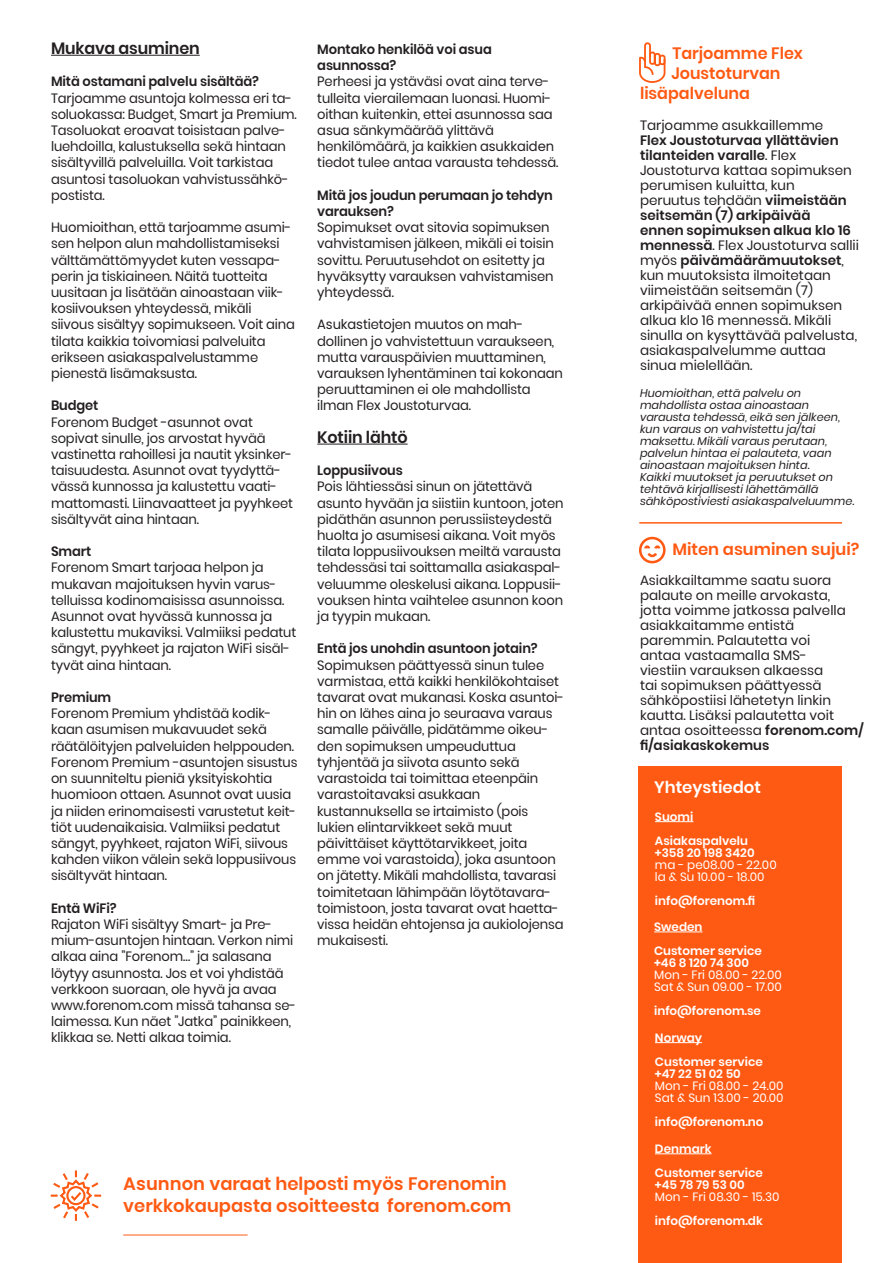
<style>
.page{position:relative;width:893px;height:1263px;background:#fff}
.page>*{position:absolute;margin:0;border:0;box-sizing:border-box;transform-origin:0 0}
.t1{font:600 18px/21.6px "Poppins";color:#ff5a13}
.t2{font:600 16.5px/19.8px "Poppins";color:#ff5a13}
.t3{font:600 16.5px "Poppins";letter-spacing:-.01em;color:#231f20}
.t4{font:600 16.5px "Poppins";color:#fff}
.t5{font:13.5px/16.2px "Poppins";letter-spacing:-.01em;color:#231f20}
.t6{font:600 12px "Poppins";color:#fff}
.t7{font:12px "Poppins";color:#fff}
.t8{font:italic 11.25px/12px "Poppins";color:#231f20}
.s1{font-weight:600}
</style>
<div class="page">
<hr style="left:639px;top:522px;width:203px;height:2px;background:#ff5a13">
<svg style="left:639px;top:42px;width:27px;height:41px"></svg>
<div style="left:639px;top:537px;width:27px;height:26px;border:3px solid #ff5a13;border-radius:50%"></div>
<svg style="left:643px;top:544px;width:19px;height:14px"></svg>
<hr style="left:51px;top:55px;width:149px;height:1px;background:#231f20">
<hr style="left:317px;top:444px;width:91px;height:1px;background:#231f20">
<div style="left:638px;top:767px;width:204px;height:496px;background:#ff5a13"></div>
<hr style="left:655px;top:821px;width:38px;height:1px;background:#fff">
<hr style="left:655px;top:1042px;width:47px;height:1px;background:#fff">
<hr style="left:655px;top:1153px;width:57px;height:1px;background:#fff">
<hr style="left:654px;top:932px;width:48px;height:1px;background:#fff">
<hr style="left:123px;top:1234px;width:125px;height:1px;background:#ff5a13">
<svg style="left:51px;top:1170px;width:50px;height:51px"></svg>
<p class="t3" style="left:51px;top:39px;width:150px">Mukava asuminen</p>
<p class="t5" style="left:51px;top:74px;width:247px"><span class="s1">Mitä ostamani palvelu sisältää?<br></span>Tarjoamme asuntoja kolmessa eri ta&shy;soluokassa: Budget, Smart ja Premium.<br>Tasoluokat eroavat toisistaan palve&shy;luehdoilla, kalustuksella sekä hintaan sisältyvillä palveluilla. Voit tarkistaa asuntosi tasoluokan vahvistussähkö&shy;postista.</p>
<p class="t5" style="left:51px;top:219px;width:245px">Huomioithan, että tarjoamme asumi&shy;sen helpon alun mahdollistamiseksi välttämättömyydet kuten vessapa&shy;perin ja tiskiaineen. Näitä tuotteita uusitaan ja lisätään ainoastaan viik&shy;kosiivouksen yhteydessä, mikäli siivous sisältyy sopimukseen. Voit aina tilata kaikkia toivomiasi palveluita erikseen asiakaspalvelustamme pienestä lisämaksusta.</p>
<p class="t5" style="left:51px;top:398px;width:243px"><span class="s1">Budget<br></span>Forenom Budget -asunnot ovat sopivat sinulle, jos arvostat hyvää vastinetta rahoillesi ja nautit yksinker&shy;taisuudesta. Asunnot ovat tyydyttä&shy;vässä kunnossa ja kalustettu vaati&shy;mattomasti. Liinavaatteet ja pyyhkeet sisältyvät aina hintaan.</p>
<p class="t5" style="left:51px;top:543px;width:247px"><span class="s1">Smart<br></span>Forenom Smart tarjoaa helpon ja mukavan majoituksen hyvin varus&shy;telluissa kodinomaisissa asunnoissa.<br>Asunnot ovat hyvässä kunnossa ja kalustettu mukaviksi. Valmiiksi pedatut sängyt, pyyhkeet ja rajaton WiFi sisäl&shy;tyvät aina hintaan.</p>
<p class="t5" style="left:51px;top:689px;width:248px"><span class="s1">Premium<br></span>Forenom Premium yhdistää kodik&shy;kaan asumisen mukavuudet sekä räätälöityjen palveluiden helppouden.<br>Forenom Premium -asuntojen sisustus on suunniteltu pieniä yksityiskohtia huomioon ottaen. Asunnot ovat uusia ja niiden erinomaisesti varustetut keit&shy;tiöt uudenaikaisia. Valmiiksi pedatut sängyt, pyyhkeet, rajaton WiFi, siivous kahden viikon välein sekä loppusiivous sisältyvät hintaan.</p>
<p class="t5" style="left:51px;top:900px;width:247px"><span class="s1">Entä WiFi?<br></span>Rajaton WiFi sisältyy Smart- ja Pre&shy;mium-asuntojen hintaan. Verkon nimi alkaa aina ”Forenom…” ja salasana löytyy asunnosta. Jos et voi yhdistää verkkoon suoraan, ole hyvä ja avaa www.forenom.com missä tahansa se&shy;laimessa. Kun näet ”Jatka” painikkeen, klikkaa se. Netti alkaa toimia.</p>
<p class="t5" style="left:317px;top:41px;width:243px"><span class="s1">Montako henkilöä voi asua asunnossa?<br></span>Perheesi ja ystäväsi ovat aina terve&shy;tulleita vierailemaan luonasi. Huomi&shy;oithan kuitenkin, ettei asunnossa saa asua sänkymäärää ylittävä henkilömäärä, ja kaikkien asukkaiden tiedot tulee antaa varausta tehdessä.</p>
<p class="t5" style="left:317px;top:187px;width:238px"><span class="s1">Mitä jos joudun perumaan jo tehdyn varauksen?<br></span>Sopimukset ovat sitovia sopimuksen vahvistamisen jälkeen, mikäli ei toisin sovittu. Peruutusehdot on esitetty ja hyväksytty varauksen vahvistamisen yhteydessä.</p>
<p class="t5" style="left:317px;top:317px;width:247px">Asukastietojen muutos on mah&shy;dollinen jo vahvistettuun varaukseen, mutta varauspäivien muuttaminen, varauksen lyhentäminen tai kokonaan peruuttaminen ei ole mahdollista ilman Flex Joustoturvaa.</p>
<p class="t3" style="left:317px;top:427px;width:92px">Kotiin lähtö</p>
<p class="t5" style="left:317px;top:462px;width:248px"><span class="s1">Loppusiivous<br></span>Pois lähtiessäsi sinun on jätettävä asunto hyvään ja siistiin kuntoon, joten pidäthän asunnon perussiisteydestä huolta jo asumisesi aikana. Voit myös tilata loppusiivouksen meiltä varausta tehdessäsi tai soittamalla asiakaspal&shy;veluumme oleskelusi aikana. Loppusii&shy;vouksen hinta vaihtelee asunnon koon ja tyypin mukaan.</p>
<p class="t5" style="left:317px;top:641px;width:248px"><span class="s1">Entä jos unohdin asuntoon jotain?<br></span>Sopimuksen päättyessä sinun tulee varmistaa, että kaikki henkilökohtaiset tavarat ovat mukanasi. Koska asuntoi&shy;hin on lähes aina jo seuraava varaus samalle päivälle, pidätämme oikeu&shy;den sopimuksen umpeuduttua tyhjentää ja siivota asunto sekä varastoida tai toimittaa eteenpäin varastoitavaksi asukkaan kustannuksella se irtaimisto (pois lukien elintarvikkeet sekä muut päivittäiset käyttötarvikkeet, joita emme voi varastoida), joka asuntoon on jätetty. Mikäli mahdollista, tavarasi toimitetaan lähimpään löytötavara&shy;toimistoon, josta tavarat ovat haetta&shy;vissa heidän ehtojensa ja aukiolojensa mukaisesti.</p>
<p class="t1" style="left:123px;top:1173px;width:390px">Asunnon varaat helposti myös Forenomin verkkokaupasta osoitteesta forenom.com</p>
<p class="t2" style="left:672px;top:44px;width:132px">Tarjoamme Flex</p>
<p class="t2" style="left:640px;top:63px;width:142px;text-indent:31px">Joustoturvan lisäpalveluna</p>
<p class="t5" style="left:640px;top:118px;width:220px;line-height:15px">Tarjoamme asukkaillemme<br><span class="s1">Flex Joustoturvaa yllättävien tilanteiden varalle</span>. Flex<br>Joustoturva kattaa sopimuksen perumisen kuluitta, kun<br>peruutus tehdään <span class="s1">viimeistään seitsemän (7) arkipäivää<br>ennen sopimuksen alkua klo 16 mennessä</span>. Flex Joustoturva sallii myös <span class="s1">päivämäärämuutokset</span>, kun muutoksista ilmoitetaan viimeistään seitsemän (7) arkipäivää ennen sopimuksen alkua klo 16 mennessä. Mikäli sinulla on kysyttävää palvelusta, asiakaspalvelumme auttaa sinua mielellään.</p>
<p class="t8" style="left:640px;top:387px;width:216px">Huomioithan, että palvelu on mahdollista ostaa ainoastaan varausta tehdessä, eikä sen jälkeen, kun varaus on vahvistettu ja/tai maksettu. Mikäli varaus perutaan, palvelun hintaa ei palauteta, vaan ainoastaan majoituksen hinta.<br>Kaikki muutokset ja peruutukset on tehtävä kirjallisesti lähettämällä sähköpostiviesti asiakaspalveluumme.</p>
<p class="t2" style="left:672px;top:539px;width:188px">Miten asuminen sujui?</p>
<p class="t5" style="left:640px;top:572px;width:225px;line-height:15px">Asiakkailtamme saatu suora palaute on meille arvokasta, jotta voimme jatkossa palvella asiakkaitamme entistä paremmin. Palautetta voi<br>antaa vastaamalla SMS-<br>viestiin varauksen alkaessa<br>tai sopimuksen päättyessä sähköpostiisi lähetetyn linkin kautta. Lisäksi palautetta voit antaa osoitteessa <span class="s1">forenom.com/ fi/asiakaskokemus</span></p>
<p class="t4" style="left:654px;top:777px;width:108px">Yhteystiedot</p>
<p class="t6" style="left:655px;top:810px;width:40px">Suomi</p>
<p class="t6" style="left:655px;top:834px;width:94px">Asiakaspalvelu</p>
<p class="t6" style="left:655px;top:846px;width:101px">+358 20 198 3420</p>
<p class="t7" style="left:655px;top:858px;width:123px">ma - pe08.00 - 22.00</p>
<p class="t7" style="left:655px;top:870px;width:111px">la &amp; Su 10.00 - 18.00</p>
<p class="t6" style="left:655px;top:894px;width:102px">info@forenom.fi</p>
<p class="t6" style="left:654px;top:920px;width:50px">Sweden</p>
<p class="t6" style="left:654px;top:944px;width:109px">Customer service</p>
<p class="t6" style="left:654px;top:956px;width:96px">+46 8 120 74 300</p>
<p class="t7" style="left:654px;top:968px;width:129px">Mon - Fri 08.00 - 22.00</p>
<p class="t7" style="left:654px;top:980px;width:129px">Sat &amp; Sun 09.00 - 17.00</p>
<p class="t6" style="left:654px;top:1004px;width:108px">info@forenom.se</p>
<p class="t6" style="left:655px;top:1030px;width:49px">Norway</p>
<p class="t6" style="left:655px;top:1054px;width:109px">Customer service</p>
<p class="t6" style="left:655px;top:1066px;width:87px">+47 22 51 02 50</p>
<p class="t7" style="left:655px;top:1078px;width:130px">Mon - Fri 08.00 - 24.00</p>
<p class="t7" style="left:655px;top:1090px;width:130px">Sat &amp; Sun 13.00 - 20.00</p>
<p class="t6" style="left:655px;top:1114px;width:110px">info@forenom.no</p>
<p class="t6" style="left:655px;top:1142px;width:58px">Denmark</p>
<p class="t6" style="left:655px;top:1166px;width:109px">Customer service</p>
<p class="t6" style="left:655px;top:1178px;width:91px">+45 78 79 53 00</p>
<p class="t7" style="left:655px;top:1190px;width:126px">Mon - Fri 08.30 - 15.30</p>
<p class="t6" style="left:655px;top:1214px;width:109px">info@forenom.dk</p>
</div>
